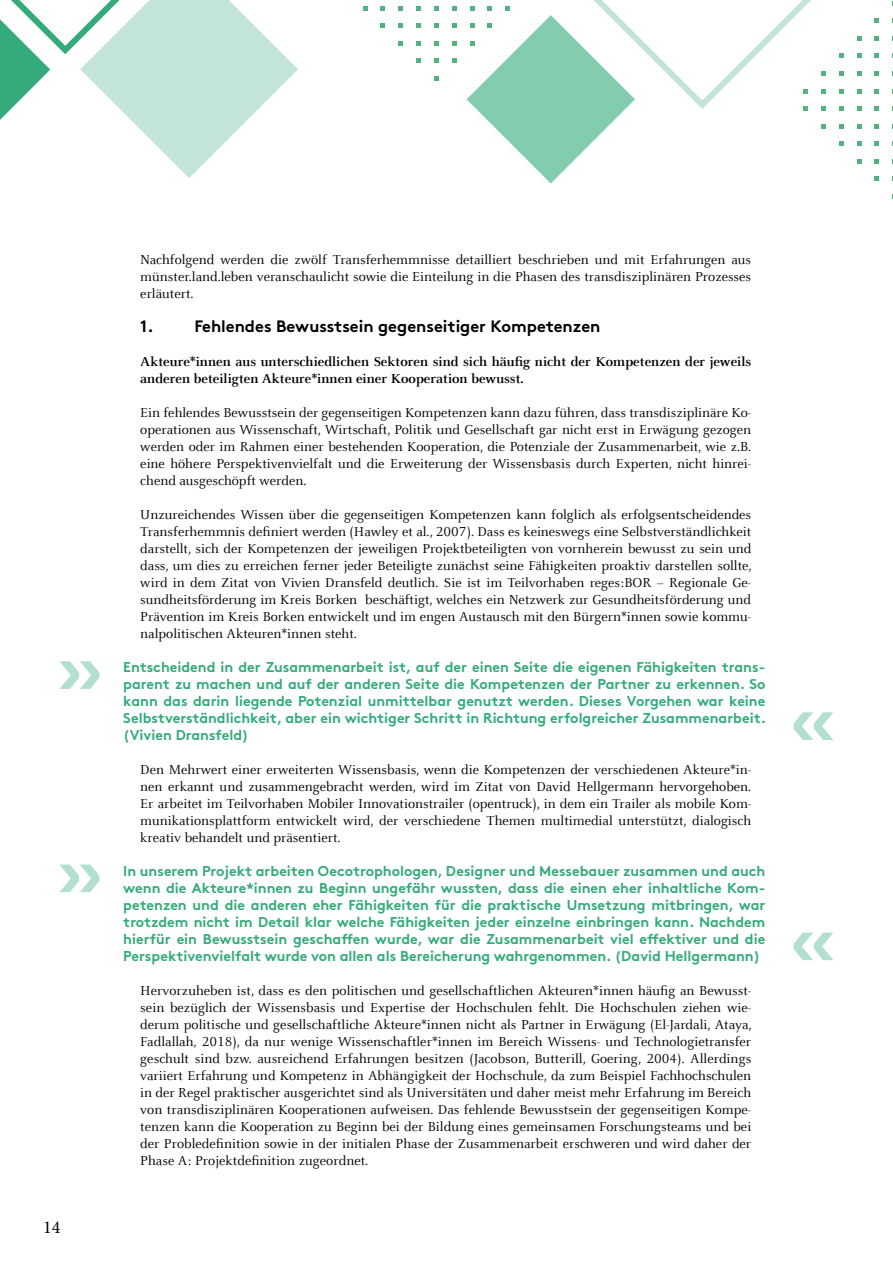
<style>
.page{position:relative;width:893px;height:1263px;background:#fff}
.page>*{position:absolute;margin:0;border:0;box-sizing:border-box;transform-origin:0 0}
.t1{font:18px "Minion Pro";color:#000}
.t2{font:700 16.5px "Brown";color:#000}
.t3{font:14.25px/17px "Celeste Offc Pro";color:#000;text-align:justify}
.t4{font:700 14.25px/17px "Brown";color:#33ab7b;text-align:justify}
.t5{font:700 14.25px/17px "Celeste Offc Pro";color:#000}
</style>
<div class="page">
<svg style="left:363px;top:6px;width:4px;height:4px"></svg>
<svg style="left:381px;top:6px;width:4px;height:4px"></svg>
<svg style="left:381px;top:24px;width:4px;height:4px"></svg>
<svg style="left:399px;top:6px;width:4px;height:4px"></svg>
<svg style="left:399px;top:24px;width:4px;height:4px"></svg>
<svg style="left:399px;top:41px;width:4px;height:4px"></svg>
<svg style="left:416px;top:6px;width:5px;height:4px"></svg>
<svg style="left:416px;top:24px;width:5px;height:4px"></svg>
<svg style="left:416px;top:41px;width:5px;height:4px"></svg>
<svg style="left:416px;top:59px;width:5px;height:4px"></svg>
<svg style="left:434px;top:6px;width:4px;height:4px"></svg>
<svg style="left:434px;top:24px;width:4px;height:4px"></svg>
<svg style="left:434px;top:41px;width:4px;height:4px"></svg>
<svg style="left:434px;top:59px;width:4px;height:4px"></svg>
<svg style="left:434px;top:76px;width:4px;height:5px"></svg>
<svg style="left:452px;top:6px;width:4px;height:4px"></svg>
<svg style="left:452px;top:24px;width:4px;height:4px"></svg>
<svg style="left:452px;top:41px;width:4px;height:4px"></svg>
<svg style="left:452px;top:59px;width:4px;height:4px"></svg>
<svg style="left:821px;top:71px;width:4px;height:5px"></svg>
<svg style="left:821px;top:89px;width:4px;height:4px"></svg>
<svg style="left:821px;top:107px;width:4px;height:4px"></svg>
<svg style="left:821px;top:124px;width:4px;height:4px"></svg>
<svg style="left:839px;top:54px;width:4px;height:4px"></svg>
<svg style="left:839px;top:71px;width:4px;height:5px"></svg>
<svg style="left:839px;top:89px;width:4px;height:4px"></svg>
<svg style="left:839px;top:107px;width:4px;height:4px"></svg>
<svg style="left:839px;top:124px;width:4px;height:4px"></svg>
<svg style="left:839px;top:142px;width:4px;height:4px"></svg>
<svg style="left:857px;top:36px;width:4px;height:4px"></svg>
<svg style="left:857px;top:54px;width:4px;height:4px"></svg>
<svg style="left:857px;top:71px;width:4px;height:5px"></svg>
<svg style="left:857px;top:89px;width:4px;height:4px"></svg>
<svg style="left:857px;top:107px;width:4px;height:4px"></svg>
<svg style="left:857px;top:124px;width:4px;height:4px"></svg>
<svg style="left:857px;top:142px;width:4px;height:4px"></svg>
<svg style="left:857px;top:159px;width:4px;height:4px"></svg>
<svg style="left:875px;top:19px;width:4px;height:4px"></svg>
<svg style="left:875px;top:36px;width:4px;height:4px"></svg>
<svg style="left:875px;top:54px;width:4px;height:4px"></svg>
<svg style="left:875px;top:71px;width:4px;height:5px"></svg>
<svg style="left:875px;top:89px;width:4px;height:4px"></svg>
<svg style="left:875px;top:107px;width:4px;height:4px"></svg>
<svg style="left:875px;top:124px;width:4px;height:4px"></svg>
<svg style="left:875px;top:142px;width:4px;height:4px"></svg>
<svg style="left:875px;top:159px;width:4px;height:4px"></svg>
<svg style="left:875px;top:177px;width:4px;height:4px"></svg>
<svg style="left:467px;top:0;width:343px;height:184px"></svg>
<svg style="left:0;top:0;width:298px;height:178px"></svg>
<svg style="left:60px;top:661px;width:39px;height:28px"></svg>
<svg style="left:60px;top:864px;width:39px;height:28px"></svg>
<svg style="left:794px;top:712px;width:39px;height:28px"></svg>
<svg style="left:794px;top:932px;width:39px;height:28px"></svg>
<p class="t1" style="left:43px;top:1215px;width:19px">14</p>
<p class="t3" style="left:140px;top:250px;width:612px">Nachfolgend werden die zwölf Transferhemmnisse detailliert beschrieben und mit Erfahrungen aus münster.land.leben veranschaulicht sowie die Einteilung in die Phasen des transdisziplinären Prozesses erläutert.</p>
<p class="t2" style="left:140px;top:313px;width:15px">1.</p>
<p class="t2" style="left:194px;top:313px;width:408px">Fehlendes Bewusstsein gegenseitiger Kompetenzen</p>
<p class="t5" style="left:140px;top:352px;width:612px">Akteure*innen aus unterschiedlichen Sektoren sind sich häufig nicht der Kompetenzen der jeweils anderen beteiligten Akteure*innen einer Kooperation bewusst.</p>
<p class="t3" style="left:140px;top:404px;width:612px">Ein fehlendes Bewusstsein der gegenseitigen Kompetenzen kann dazu führen, dass transdisziplinäre Ko&shy;operationen aus Wissenschaft, Wirtschaft, Politik und Gesellschaft gar nicht erst in Erwägung gezogen werden oder im Rahmen einer bestehenden Kooperation, die Potenziale der Zusammenarbeit, wie z.B. eine höhere Perspektivenvielfalt und die Erweiterung der Wissensbasis durch Experten, nicht hinrei&shy;chend ausgeschöpft werden.</p>
<p class="t3" style="left:140px;top:506px;width:613px">Unzureichendes Wissen über die gegenseitigen Kompetenzen kann folglich als erfolgsentscheidendes Transferhemmnis definiert werden (Hawley et al., 2007). Dass es keineswegs eine Selbstverständlichkeit darstellt, sich der Kompetenzen der jeweiligen Projektbeteiligten von vornherein bewusst zu sein und dass, um dies zu erreichen ferner jeder Beteiligte zunächst seine Fähigkeiten proaktiv darstellen sollte, wird in dem Zitat von Vivien Dransfeld deutlich. Sie ist im Teilvorhaben reges:BOR – Regionale Ge&shy;sundheitsförderung im Kreis Borken beschäftigt, welches ein Netzwerk zur Gesundheitsförderung und Prävention im Kreis Borken entwickelt und im engen Austausch mit den Bürgern*innen sowie kommu&shy;nalpolitischen Akteuren*innen steht.</p>
<p class="t4" style="left:123px;top:657px;width:644px">Entscheidend in der Zusammenarbeit ist, auf der einen Seite die eigenen Fähigkeiten trans&shy;parent zu machen und auf der anderen Seite die Kompetenzen der Partner zu erkennen. So kann das darin liegende Potenzial unmittelbar genutzt werden. Dieses Vorgehen war keine Selbstverständlichkeit, aber ein wichtiger Schritt in Richtung erfolgreicher Zusammenarbeit. (Vivien Dransfeld)</p>
<p class="t3" style="left:140px;top:761px;width:612px">Den Mehrwert einer erweiterten Wissensbasis, wenn die Kompetenzen der verschiedenen Akteure*in&shy;nen erkannt und zusammengebracht werden, wird im Zitat von David Hellgermann hervorgehoben.<br>Er arbeitet im Teilvorhaben Mobiler Innovationstrailer (opentruck), in dem ein Trailer als mobile Kom&shy;munikationsplattform entwickelt wird, der verschiedene Themen multimedial unterstützt, dialogisch kreativ behandelt und präsentiert.</p>
<p class="t4" style="left:123px;top:861px;width:644px">In unserem Projekt arbeiten Oecotrophologen, Designer und Messebauer zusammen und auch wenn die Akteure*innen zu Beginn ungefähr wussten, dass die einen eher inhaltliche Kom&shy;petenzen und die anderen eher Fähigkeiten für die praktische Umsetzung mitbringen, war trotzdem nicht im Detail klar welche Fähigkeiten jeder einzelne einbringen kann. Nachdem hierfür ein Bewusstsein geschaffen wurde, war die Zusammenarbeit viel effektiver und die Perspektivenvielfalt wurde von allen als Bereicherung wahrgenommen. (David Hellgermann)</p>
<p class="t3" style="left:140px;top:982px;width:613px">Hervorzuheben ist, dass es den politischen und gesellschaftlichen Akteuren*innen häufig an Bewusst&shy;sein bezüglich der Wissensbasis und Expertise der Hochschulen fehlt. Die Hochschulen ziehen wie&shy;derum politische und gesellschaftliche Akteure*innen nicht als Partner in Erwägung (El-Jardali, Ataya, Fadlallah, 2018), da nur wenige Wissenschaftler*innen im Bereich Wissens- und Technologietransfer geschult sind bzw. ausreichend Erfahrungen besitzen (Jacobson, Butterill, Goering, 2004). Allerdings variiert Erfahrung und Kompetenz in Abhängigkeit der Hochschule, da zum Beispiel Fachhochschulen in der Regel praktischer ausgerichtet sind als Universitäten und daher meist mehr Erfahrung im Bereich von transdisziplinären Kooperationen aufweisen. Das fehlende Bewusstsein der gegenseitigen Kompe&shy;tenzen kann die Kooperation zu Beginn bei der Bildung eines gemeinsamen Forschungsteams und bei der Probledefinition sowie in der initialen Phase der Zusammenarbeit erschweren und wird daher der Phase A: Projektdefinition zugeordnet.</p>
</div>
